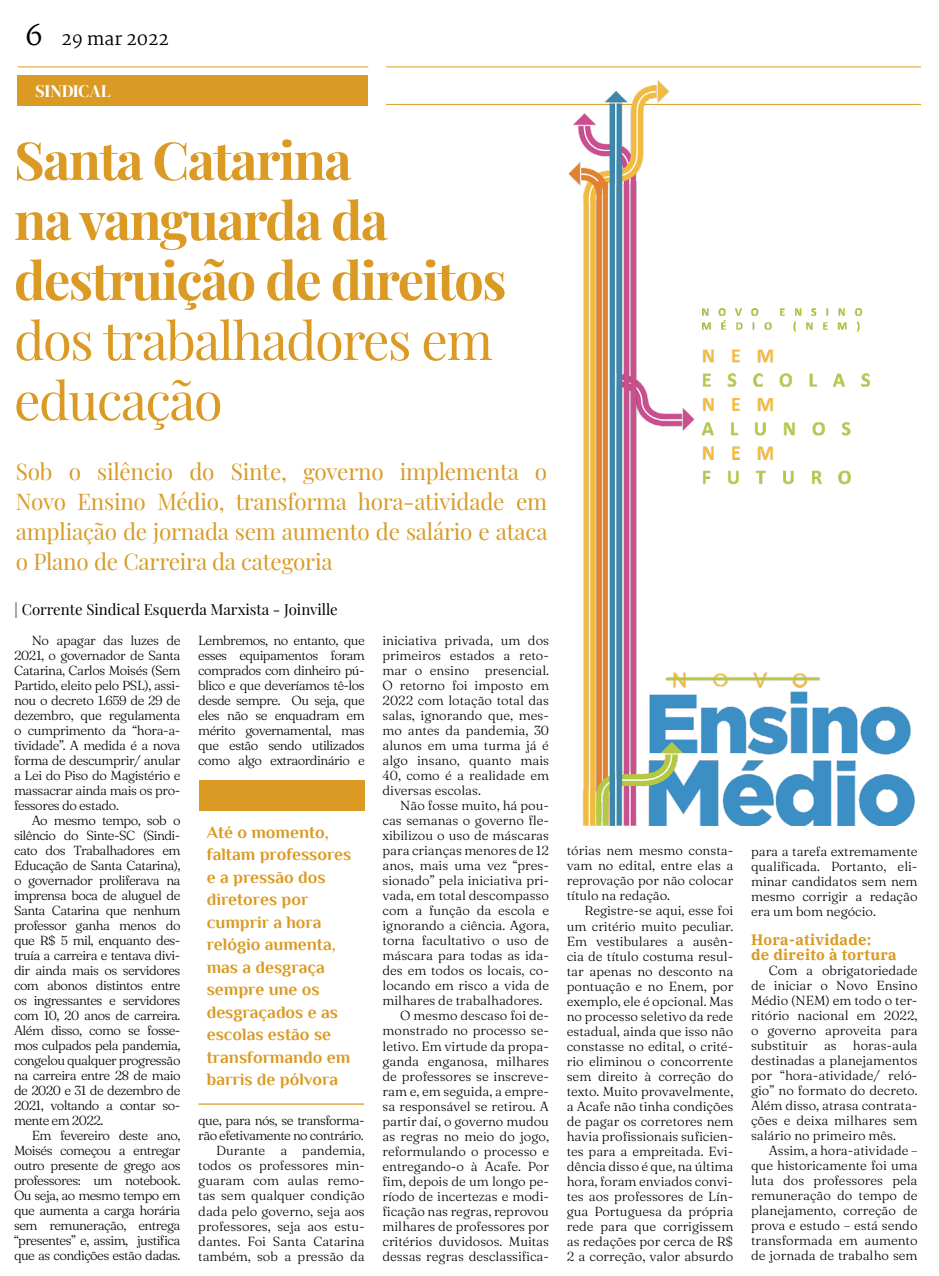
<style>
.page{position:relative;width:939px;height:1276px;background:#fff}
.page>*{position:absolute;margin:0;border:0;box-sizing:border-box;transform-origin:0 0}
.t1{font:700 52.5px/60px "Playfair Display";letter-spacing:-.03em;color:#da9a23}
.t2{font:52.5px/60px "Playfair Display";letter-spacing:-.03em;color:#da9a23}
.t3{font:22.5px/30px "Playfair Display";letter-spacing:-.01em;color:#d89c29;text-align:justify}
.t4{font:700 17.5px/22.5px "Philosopher";color:#da9a23}
.t5{font:17.5px "Martel";color:#000}
.t6{font:17.5px "DM Serif Display";letter-spacing:.015em;color:#fff}
.t7{font:15px "Playfair Display";color:#000}
.t8{font:700 15px/15px "IBM Plex Serif";letter-spacing:.02em;color:#da9a23}
.t9{font:300 13.12px/15px "Fraunces 9 pt";color:#000;text-align:justify}
.s1{font-size:28.75px}
</style>
<div class="page">
<hr style="left:386px;top:104px;width:535px;height:1px;background:#da9a23">
<div style="left:18px;top:75px;width:350px;height:30px;background:#da9a23"></div>
<hr style="left:18px;top:66px;width:350px;height:1px;background:#da9a23">
<hr style="left:386px;top:66px;width:535px;height:1px;background:#da9a23">
<hr style="left:198px;top:1103px;width:166px;height:1px;background:#da9a23">
<div style="left:199px;top:781px;width:166px;height:30px;background:#da9a23"></div>
<img style="left:566px;top:66px;width:351px;height:759px">
<h3 class="t5" style="left:25px;top:29px;width:145px"><span class="s1">6</span> 29 mar 2022</h3>
<h3 class="t6" style="left:35px;top:81px;width:77px">SINDICAL</h3>
<h1 class="t1" style="left:14px;top:126px;width:494px">Santa Catarina<br>na vanguarda da destruição de direitos</h1>
<h1 class="t2" style="left:14px;top:306px;width:480px">dos trabalhadores em educação</h1>
<h2 class="t3" style="left:16px;top:455px;width:533px">Sob o silêncio do Sinte, governo implementa o Novo Ensino Médio, transforma hora-atividade em ampliação de jornada sem aumento de salário e ataca o Plano de Carreira da categoria</h2>
<p class="t7" style="left:15px;top:598px;width:325px">| Corrente Sindical Esquerda Marxista - Joinville</p>
<p class="t9" style="left:14px;top:632px;width:168px;text-indent:18px">No apagar das luzes de 2021, o governador de Santa Catarina, Carlos Moisés (Sem Partido, eleito pelo PSL), assi&shy;nou o decreto 1.659 de 29 de dezembro, que regulamenta o cumprimento da “hora-a&shy;tividade”. A medida é a nova forma de descumprir/ anular a Lei do Piso do Magistério e massacrar ainda mais os pro&shy;fessores do estado.</p>
<p class="t9" style="left:14px;top:812px;width:168px;text-indent:18px">Ao mesmo tempo, sob o silêncio do Sinte-SC (Sindi&shy;cato dos Trabalhadores em Educação de Santa Catarina), o governador proliferava na imprensa boca de aluguel de Santa Catarina que nenhum professor ganha menos do que R$ 5 mil, enquanto des&shy;truía a carreira e tentava divi&shy;dir ainda mais os servidores com abonos distintos entre os ingressantes e servidores com 10, 20 anos de carreira.<br>Além disso, como se fosse&shy;mos culpados pela pandemia, congelou qualquer progressão na carreira entre 28 de maio de 2020 e 31 de dezembro de 2021, voltando a contar so&shy;mente em 2022.</p>
<p class="t9" style="left:14px;top:1127px;width:168px;text-indent:18px">Em fevereiro deste ano, Moisés começou a entregar outro presente de grego aos professores: um notebook.<br>Ou seja, ao mesmo tempo em que aumenta a carga horária sem remuneração, entrega “presentes” e, assim, justifica que as condições estão dadas.</p>
<p class="t9" style="left:198px;top:632px;width:168px">Lembremos, no entanto, que esses equipamentos foram comprados com dinheiro pú&shy;blico e que deveríamos tê-los desde sempre. Ou seja, que eles não se enquadram em mérito governamental, mas que estão sendo utilizados como algo extraordinário e</p>
<h3 class="t4" style="left:207px;top:820px;width:146px">Até o momento, faltam professores e a pressão dos diretores por cumprir a hora relógio aumenta, mas a desgraça sempre une os desgraçados e as escolas estão se transformando em barris de pólvora</h3>
<p class="t9" style="left:198px;top:1112px;width:168px;text-align:right">que, para nós, se transforma&shy;rão efetivamente no contrário.<br>Durante a pandemia, todos os professores min&shy;guaram com aulas remo&shy;tas sem qualquer condição dada pelo governo, seja aos professores, seja aos estu&shy;dantes. Foi Santa Catarina também, sob a pressão da</p>
<p class="t9" style="left:383px;top:632px;width:168px">iniciativa privada, um dos primeiros estados a reto&shy;mar o ensino presencial.<br>O retorno foi imposto em 2022 com lotação total das salas, ignorando que, mes&shy;mo antes da pandemia, 30 alunos em uma turma já é algo insano, quanto mais 40, como é a realidade em diversas escolas.</p>
<p class="t9" style="left:400px;top:797px;width:150px">Não fosse muito, há pou-</p>
<p class="t9" style="left:383px;top:812px;width:168px">cas semanas o governo fle-</p>
<p class="t9" style="left:383px;top:827px;width:168px">xibilizou o uso de máscaras</p>
<p class="t9" style="left:383px;top:842px;width:168px">para crianças menores de 12</p>
<p class="t9" style="left:383px;top:857px;width:168px">anos, mais uma vez “pres-</p>
<p class="t9" style="left:383px;top:872px;width:168px">sionado” pela iniciativa pri-</p>
<p class="t9" style="left:383px;top:887px;width:168px">vada, em total descompasso</p>
<p class="t9" style="left:383px;top:902px;width:168px">com a função da escola e</p>
<p class="t9" style="left:383px;top:917px;width:168px">ignorando a ciência. Agora,</p>
<p class="t9" style="left:383px;top:932px;width:168px">torna facultativo o uso de</p>
<p class="t9" style="left:383px;top:947px;width:168px">máscara para todas as ida-</p>
<p class="t9" style="left:383px;top:962px;width:168px">des em todos os locais, co-</p>
<p class="t9" style="left:383px;top:977px;width:168px">locando em risco a vida de</p>
<p class="t9" style="left:383px;top:992px;width:161px">milhares de trabalhadores.</p>
<p class="t9" style="left:400px;top:1007px;width:150px">O mesmo descaso foi de-</p>
<p class="t9" style="left:383px;top:1022px;width:168px">monstrado no processo se-</p>
<p class="t9" style="left:383px;top:1037px;width:168px">letivo. Em virtude da propa-</p>
<p class="t9" style="left:383px;top:1052px;width:168px">ganda enganosa, milhares</p>
<p class="t9" style="left:383px;top:1067px;width:168px">de professores se inscreve-</p>
<p class="t9" style="left:383px;top:1082px;width:168px">ram e, em seguida, a empre-</p>
<p class="t9" style="left:383px;top:1097px;width:168px">sa responsável se retirou. A</p>
<p class="t9" style="left:383px;top:1112px;width:168px">partir daí, o governo mudou</p>
<p class="t9" style="left:383px;top:1127px;width:168px">as regras no meio do jogo,</p>
<p class="t9" style="left:383px;top:1142px;width:168px">reformulando o processo e</p>
<p class="t9" style="left:383px;top:1157px;width:168px">entregando-o à Acafe. Por</p>
<p class="t9" style="left:383px;top:1172px;width:168px">fim, depois de um longo pe-</p>
<p class="t9" style="left:383px;top:1187px;width:168px">ríodo de incertezas e modi-</p>
<p class="t9" style="left:383px;top:1202px;width:168px">ficação nas regras, reprovou</p>
<p class="t9" style="left:383px;top:1217px;width:168px">milhares de professores por</p>
<p class="t9" style="left:383px;top:1232px;width:168px">critérios duvidosos. Muitas</p>
<p class="t9" style="left:383px;top:1247px;width:168px">dessas regras desclassifica-</p>
<p class="t9" style="left:567px;top:842px;width:168px">tórias nem mesmo consta&shy;vam no edital, entre elas a reprovação por não colocar título na redação.</p>
<p class="t9" style="left:567px;top:902px;width:168px;text-indent:18px">Registre-se aqui, esse foi um critério muito peculiar.<br>Em vestibulares a ausên&shy;cia de título costuma resul&shy;tar apenas no desconto na pontuação e no Enem, por exemplo, ele é opcional. Mas no processo seletivo da rede estadual, ainda que isso não constasse no edital, o crité&shy;rio eliminou o concorrente sem direito à correção do texto. Muito provavelmente, a Acafe não tinha condições de pagar os corretores nem havia profissionais suficien&shy;tes para a empreitada. Evi&shy;dência disso é que, na última hora, foram enviados convi&shy;tes aos professores de Lín&shy;gua Portuguesa da própria rede para que corrigissem as redações por cerca de R$ 2 a correção, valor absurdo</p>
<p class="t9" style="left:751px;top:842px;width:168px">para a tarefa extremamente qualificada. Portanto, eli&shy;minar candidatos sem nem mesmo corrigir a redação era um bom negócio.</p>
<p class="t8" style="left:751px;top:931px;width:147px">Hora-atividade:<br>de direito à tortura</p>
<p class="t9" style="left:751px;top:962px;width:168px;text-indent:18px">Com a obrigatoriedade de iniciar o Novo Ensino Médio (NEM) em todo o ter&shy;ritório nacional em 2022, o governo aproveita para substituir as horas-aula destinadas a planejamentos por “hora-atividade/ reló&shy;gio” no formato do decreto.<br>Além disso, atrasa contrata&shy;ções e deixa milhares sem salário no primeiro mês.</p>
<p class="t9" style="left:751px;top:1142px;width:168px;text-indent:18px">Assim, a hora-atividade – que historicamente foi uma luta dos professores pela remuneração do tempo de planejamento, correção de prova e estudo – está sendo transformada em aumento de jornada de trabalho sem</p>
</div>
